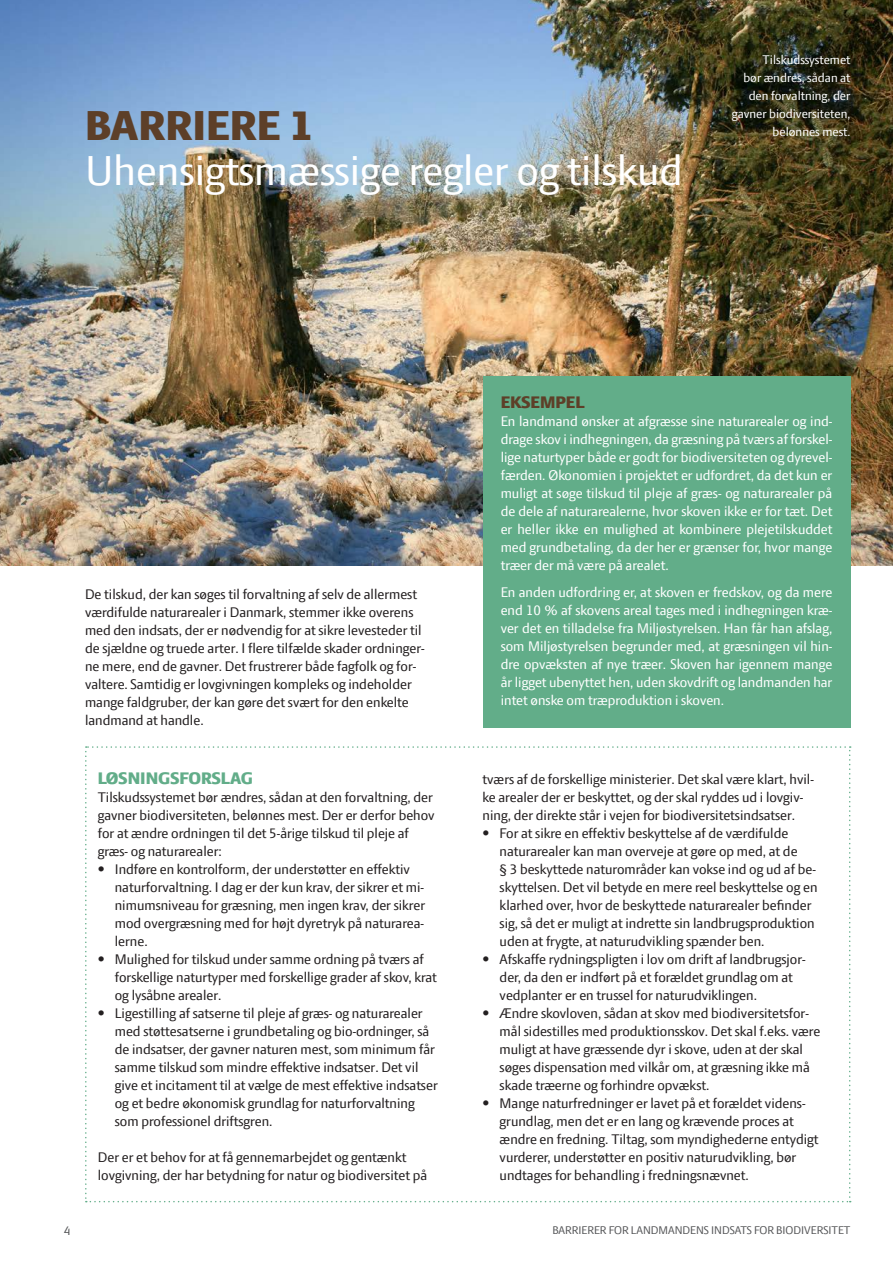
<style>
.page{position:relative;width:893px;height:1263px;background:#fff}
.page>*{position:absolute;margin:0;border:0;box-sizing:border-box;transform-origin:0 0}
.t1{font:45px "LF Press Sans";color:#fff}
.t2{font:800 45px "LF Press Sans";color:#5d3f28}
.t3{font:800 18px "LF Press Sans";color:#62ad89}
.t4{font:800 18px "LF Press Sans";color:#5d3f28}
.t5{font:15px/18px "LF Press Sans";color:#231f20}
.t6{font:15px/18px "LF Press Sans";color:#fff;text-align:justify}
.t7{font:13.5px/18px "LF Press Sans";color:#fff;text-align:right}
.t8{font:13.5px "LF Press Sans";color:#57585a}
.t9{font:12px "LF Press Sans";color:#57585a}
</style>
<div class="page">
<img style="left:0;top:0;width:893px;height:566px">
<div style="left:483px;top:376px;width:367px;height:352px;background:#62ad89"></div>
<svg style="left:85px;top:746px;width:766px;height:456px"></svg>
<p class="t2" style="left:85px;top:100px;width:229px">BARRIERE 1</p>
<p class="t1" style="left:85px;top:145px;width:599px">Uhensigtsmæssige regler og tilskud</p>
<p class="t7" style="left:732px;top:51px;width:120px">Tilskudssystemet<br>bør ændres, sådan at den forvaltning, der gavner biodiversiteten,</p>
<p class="t7" style="left:773px;top:123px;width:79px">belønnes mest.</p>
<p class="t5" style="left:85px;top:585px;width:341px">De tilskud, der kan søges til forvaltning af selv de allermest værdifulde naturarealer i Danmark, stemmer ikke overens med den indsats, der er nødvendig for at sikre levesteder til de sjældne og truede arter. I flere tilfælde skader ordninger&shy;ne mere, end de gavner. Det frustrerer både fagfolk og for&shy;valtere. Samtidig er lovgivningen kompleks og indeholder mange faldgruber, der kan gøre det svært for den enkelte landmand at handle.</p>
<p class="t3" style="left:98px;top:767px;width:157px">LØSNINGSFORSLAG</p>
<p class="t5" style="left:98px;top:787px;width:338px">Tilskudssystemet bør ændres, sådan at den forvaltning, der gavner biodiversiteten, belønnes mest. Der er derfor behov for at ændre ordningen til det 5-årige tilskud til pleje af græs- og naturarealer:</p>
<p class="t5" style="left:115px;top:859px;width:312px;text-indent:-17px">• Indføre en kontrolform, der understøtter en effektiv naturforvaltning. I dag er der kun krav, der sikrer et mi&shy;nimumsniveau for græsning, men ingen krav, der sikrer mod overgræsning med for højt dyretryk på naturarea&shy;lerne.</p>
<p class="t5" style="left:115px;top:949px;width:324px;text-indent:-17px">• Mulighed for tilskud under samme ordning på tværs af forskellige naturtyper med forskellige grader af skov, krat og lysåbne arealer.</p>
<p class="t5" style="left:115px;top:1003px;width:324px;text-indent:-17px">• Ligestilling af satserne til pleje af græs- og naturarealer med støttesatserne i grundbetaling og bio-ordninger, så de indsatser, der gavner naturen mest, som minimum får samme tilskud som mindre effektive indsatser. Det vil give et incitament til at vælge de mest effektive indsatser og et bedre økonomisk grundlag for naturforvaltning som professionel driftsgren.</p>
<p class="t5" style="left:98px;top:1147px;width:331px">Der er et behov for at få gennemarbejdet og gentænkt lovgivning, der har betydning for natur og biodiversitet på</p>
<p class="t4" style="left:501px;top:392px;width:85px">EKSEMPEL</p>
<p class="t6" style="left:501px;top:412px;width:333px">En landmand ønsker at afgræsse sine naturarealer og ind&shy;drage skov i indhegningen, da græsning på tværs af forskel&shy;lige naturtyper både er godt for biodiversiteten og dyrevel&shy;færden. Økonomien i projektet er udfordret, da det kun er muligt at søge tilskud til pleje af græs- og naturarealer på de dele af naturarealerne, hvor skoven ikke er for tæt. Det er heller ikke en mulighed at kombinere plejetilskuddet med grundbetaling, da der her er grænser for, hvor mange træer der må være på arealet.</p>
<p class="t6" style="left:501px;top:583px;width:333px">En anden udfordring er, at skoven er fredskov, og da mere end 10 % af skovens areal tages med i indhegningen kræ&shy;ver det en tilladelse fra Miljøstyrelsen. Han får han afslag, som Miljøstyrelsen begrunder med, at græsningen vil hin&shy;dre opvæksten af nye træer. Skoven har igennem mange år ligget ubenyttet hen, uden skovdrift og landmanden har intet ønske om træproduktion i skoven.</p>
<p class="t5" style="left:483px;top:769px;width:333px">tværs af de forskellige ministerier. Det skal være klart, hvil&shy;ke arealer der er beskyttet, og der skal ryddes ud i lovgiv&shy;ning, der direkte står i vejen for biodiversitetsindsatser.</p>
<p class="t5" style="left:500px;top:823px;width:319px;text-indent:-17px">• For at sikre en effektiv beskyttelse af de værdifulde naturarealer kan man overveje at gøre op med, at de<br>§ 3 beskyttede naturområder kan vokse ind og ud af be&shy;skyttelsen. Det vil betyde en mere reel beskyttelse og en klarhed over, hvor de beskyttede naturarealer befinder sig, så det er muligt at indrette sin landbrugsproduktion uden at frygte, at naturudvikling spænder ben.</p>
<p class="t5" style="left:500px;top:949px;width:308px;text-indent:-17px">• Afskaffe rydningspligten i lov om drift af landbrugsjor&shy;der, da den er indført på et forældet grundlag om at vedplanter er en trussel for naturudviklingen.</p>
<p class="t5" style="left:500px;top:1003px;width:322px;text-indent:-17px">• Ændre skovloven, sådan at skov med biodiversitetsfor&shy;mål sidestilles med produktionsskov. Det skal f.eks. være muligt at have græssende dyr i skove, uden at der skal søges dispensation med vilkår om, at græsning ikke må skade træerne og forhindre opvækst.</p>
<p class="t5" style="left:500px;top:1093px;width:320px;text-indent:-17px">• Mange naturfredninger er lavet på et forældet videns&shy;grundlag, men det er en lang og krævende proces at ændre en fredning. Tiltag, som myndighederne entydigt vurderer, understøtter en positiv naturudvikling, bør undtages for behandling i fredningsnævnet.</p>
<p class="t8" style="left:64px;top:1223px;width:8px">4</p>
<p class="t9" style="left:553px;top:1223px;width:299px">BARRIERER FOR LANDMANDENS INDSATS FOR BIODIVERSITET</p>
</div>
